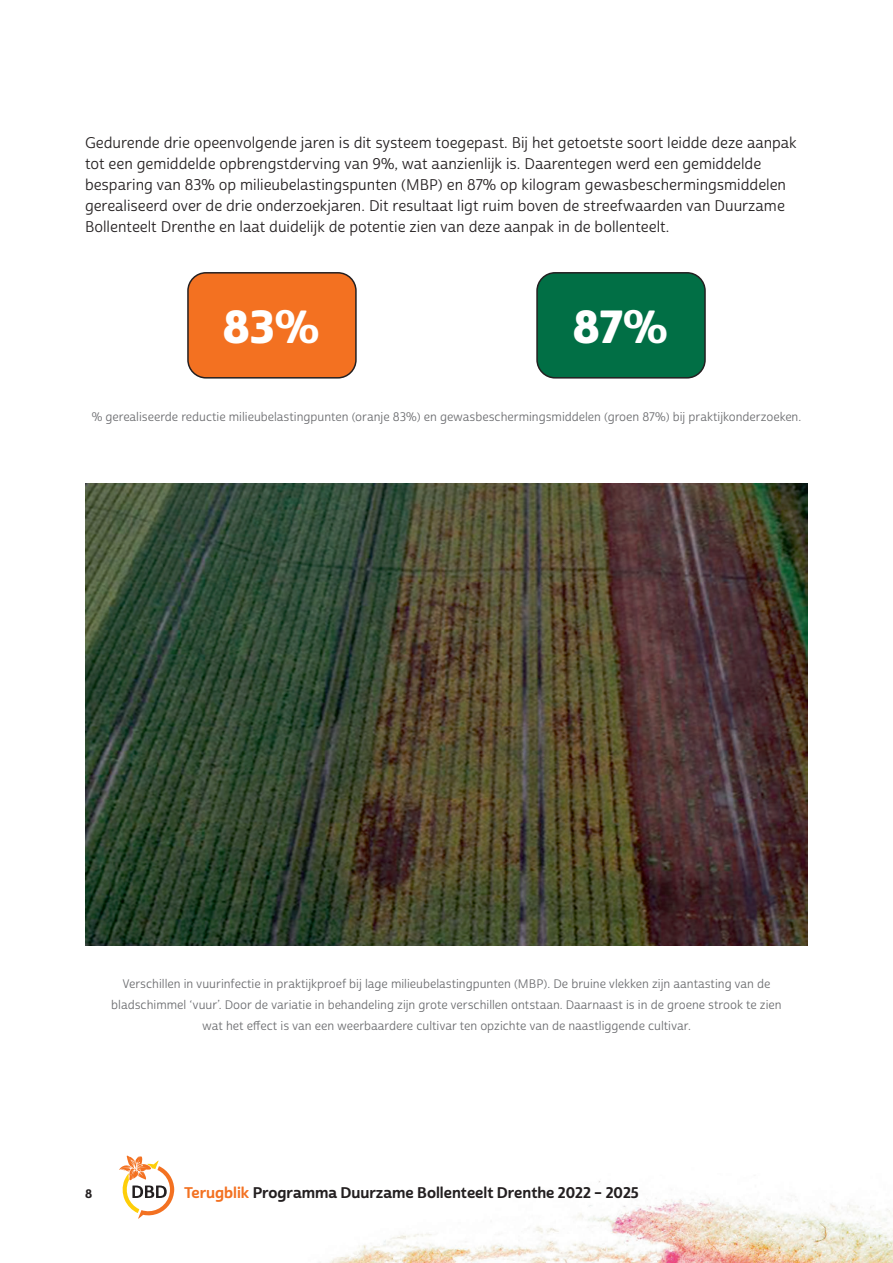
<style>
.page{position:relative;width:893px;height:1263px;background:#fff}
.page>*{position:absolute;margin:0;border:0;box-sizing:border-box;transform-origin:0 0}
.t1{font:45px "Cabrito Sans Nor Ex B";color:#fff}
.t2{font:15px/21px "Cabrito Sans Nor Reg";color:#231f20}
.t3{font:15px "Cabrito Sans Nor Bol";color:#231f20}
.t4{font:12px/21px "Cabrito Sans Nor Reg";color:#6c6d70;text-align:center}
.t5{font:12px "Cabrito Sans Nor Bol";color:#231f20}
.s1{font-family:"Cabrito Sans Nor Bol"}
.s2{color:#f37121}
</style>
<div class="page">
<img style="left:319px;top:1181px;width:574px;height:82px">
<div style="left:188px;top:273px;width:168px;height:105px;background:#f37121;border-radius:18px"></div>
<div style="left:187px;top:272px;width:170px;height:107px;border:2px solid #231f20;border-radius:18px"></div>
<div style="left:537px;top:273px;width:168px;height:105px;background:#016f45;border-radius:18px"></div>
<div style="left:536px;top:272px;width:170px;height:107px;border:2px solid #231f20;border-radius:18px"></div>
<img style="left:85px;top:484px;width:723px;height:462px">
<svg style="left:119px;top:1156px;width:55px;height:63px"></svg>
<p class="t2" style="left:85px;top:132px;width:713px">Gedurende drie opeenvolgende jaren is dit systeem toegepast. Bij het getoetste soort leidde deze aanpak tot een gemiddelde opbrengstderving van 9%, wat aanzienlijk is. Daarentegen werd een gemiddelde besparing van 83% op milieubelastingspunten (MBP) en 87% op kilogram gewasbeschermingsmiddelen gerealiseerd over de drie onderzoekjaren. Dit resultaat ligt ruim boven de streefwaarden van Duurzame Bollenteelt Drenthe en laat duidelijk de potentie zien van deze aanpak in de bollenteelt.</p>
<h1 class="t1" style="left:223px;top:297px;width:98px">83<span class="s1">%</span></h1>
<h1 class="t1" style="left:573px;top:297px;width:97px">87<span class="s1">%</span></h1>
<p class="t4" style="left:92px;top:406px;width:711px">% gerealiseerde reductie milieubelastingpunten (oranje 83%) en gewasbeschermingsmiddelen (groen 87%) bij praktijkonderzoeken.</p>
<p class="t4" style="left:111px;top:973px;width:672px">Verschillen in vuurinfectie in praktijkproef bij lage milieubelastingpunten (MBP). De bruine vlekken zijn aantasting van de bladschimmel ‘vuur’. Door de variatie in behandeling zijn grote verschillen ontstaan. Daarnaast is in de groene strook te zien wat het efect is van een weerbaardere cultivar ten opzichte van de naastliggende cultivar.</p>
<p class="t5" style="left:85px;top:1186px;width:9px">8</p>
<p class="t3" style="left:184px;top:1183px;width:456px"><span class="s2">Terugblik</span> Programma Duurzame Bollenteelt Drenthe 2022 – 2025</p>
</div>
